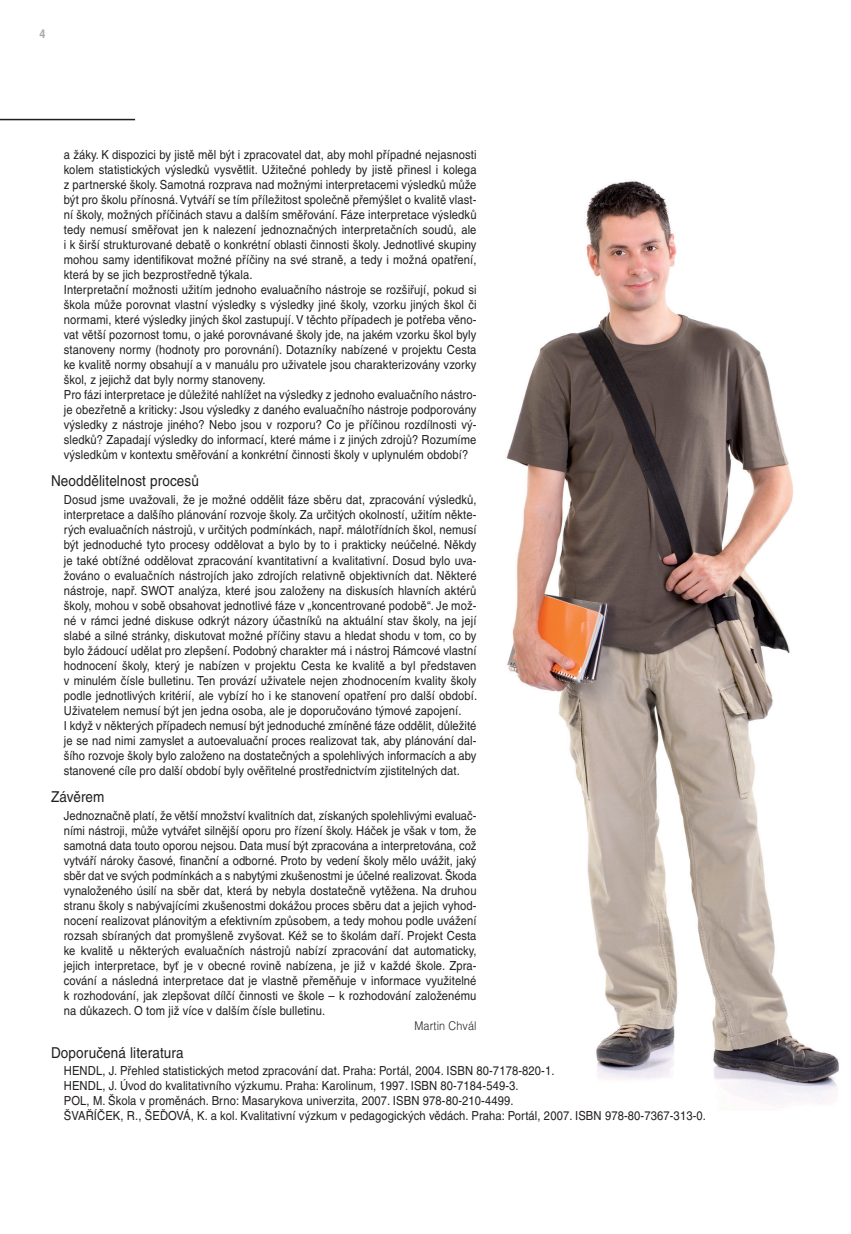
<style>
.page{position:relative;width:851px;height:1234px;background:#fff}
.page>*{position:absolute;margin:0;border:0;box-sizing:border-box;transform-origin:0 0}
.t1{font:15px "Helvetica CE";letter-spacing:.01em;color:#231f20;scale:.9 1}
.t2{font:12.45px/15px "Helvetica CE";letter-spacing:.01em;color:#231f20;scale:.9 1}
.t3{font:300 12px "Helvetica CE";letter-spacing:.01em;color:#231f20;scale:.9 1}
.t4{font:700 12px "Helvetica CE";color:#a8a9ad;scale:.9 1}
</style>
<div class="page">
<img style="left:506px;top:180px;width:333px;height:927px">
<hr style="left:0;top:119px;width:135px;height:1px;background:#231f20">
<p class="t4" style="left:40px;top:26px;width:8px">4</p>
<p class="t2" style="left:64px;top:147px;width:460px">a žáky. K dispozici by jistě měl být i zpracovatel dat, aby mohl případné nejasnosti kolem statistických výsledků vysvětlit. Užitečné pohledy by jistě přinesl i kolega z partnerské školy. Samotná rozprava nad možnými interpretacemi výsledků může být pro školu přínosná. Vytváří se tím příležitost společně přemýšlet o kvalitě vlast&shy;ní školy, možných příčinách stavu a dalším směřování. Fáze interpretace výsledků tedy nemusí směřovat jen k nalezení jednoznačných interpretačních soudů, ale i k širší strukturované debatě o konkrétní oblasti činnosti školy. Jednotlivé skupiny mohou samy identifikovat možné příčiny na své straně, a tedy i možná opatření, která by se jich bezprostředně týkala.<br>Interpretační možnosti užitím jednoho evaluačního nástroje se rozšiřují, pokud si škola může porovnat vlastní výsledky s výsledky jiné školy, vzorku jiných škol či normami, které výsledky jiných škol zastupují. V těchto případech je potřeba věno&shy;vat větší pozornost tomu, o jaké porovnávané školy jde, na jakém vzorku škol byly stanoveny normy (hodnoty pro porovnání). Dotazníky nabízené v projektu Cesta ke kvalitě normy obsahují a v manuálu pro uživatele jsou charakterizovány vzorky škol, z jejichž dat byly normy stanoveny.<br>Pro fázi interpretace je důležité nahlížet na výsledky z jednoho evaluačního nástro&shy;je obezřetně a kriticky: Jsou výsledky z daného evaluačního nástroje podporovány výsledky z nástroje jiného? Nebo jsou v rozporu? Co je příčinou rozdílnosti vý&shy;sledků? Zapadají výsledky do informací, které máme i z jiných zdrojů? Rozumíme výsledkům v kontextu směřování a konkrétní činnosti školy v uplynulém období?</p>
<p class="t1" style="left:51px;top:472px;width:166px">Neoddělitelnost procesů</p>
<p class="t2" style="left:64px;top:492px;width:461px">Dosud jsme uvažovali, že je možné oddělit fáze sběru dat, zpracování výsledků, interpretace a dalšího plánování rozvoje školy. Za určitých okolností, užitím někte&shy;rých evaluačních nástrojů, v určitých podmínkách, např. málotřídních škol, nemusí být jednoduché tyto procesy oddělovat a bylo by to i prakticky neúčelné. Někdy je také obtížné oddělovat zpracování kvantitativní a kvalitativní. Dosud bylo uva&shy;žováno o evaluačních nástrojích jako zdrojích relativně objektivních dat. Některé nástroje, např. SWOT analýza, které jsou založeny na diskusích hlavních aktérů školy, mohou v sobě obsahovat jednotlivé fáze v „koncentrované podobě“. Je mož&shy;né v rámci jedné diskuse odkrýt názory účastníků na aktuální stav školy, na její slabé a silné stránky, diskutovat možné příčiny stavu a hledat shodu v tom, co by bylo žádoucí udělat pro zlepšení. Podobný charakter má i nástroj Rámcové vlastní hodnocení školy, který je nabízen v projektu Cesta ke kvalitě a byl představen v minulém čísle bulletinu. Ten provází uživatele nejen zhodnocením kvality školy podle jednotlivých kritérií, ale vybízí ho i ke stanovení opatření pro další období.<br>Uživatelem nemusí být jen jedna osoba, ale je doporučováno týmové zapojení.<br>I když v některých případech nemusí být jednoduché zmíněné fáze oddělit, důležité je se nad nimi zamyslet a autoevaluační proces realizovat tak, aby plánování dal&shy;šího rozvoje školy bylo založeno na dostatečných a spolehlivých informacích a aby stanovené cíle pro další období byly ověřitelné prostřednictvím zjistitelných dat.</p>
<p class="t1" style="left:51px;top:787px;width:61px">Závěrem</p>
<p class="t2" style="left:64px;top:807px;width:460px;text-align:justify">Jednoznačně platí, že větší množství kvalitních dat, získaných spolehlivými evaluač&shy;ními nástroji, může vytvářet silnější oporu pro řízení školy. Háček je však v tom, že samotná data touto oporou nejsou. Data musí být zpracována a interpretována, což vytváří nároky časové, finanční a odborné. Proto by vedení školy mělo uvážit, jaký sběr dat ve svých podmínkách a s nabytými zkušenostmi je účelné realizovat. Škoda vynaloženého úsilí na sběr dat, která by nebyla dostatečně vytěžena. Na druhou stranu školy s nabývajícími zkušenostmi dokážou proces sběru dat a jejich vyhod&shy;nocení realizovat plánovitým a efektivním způsobem, a tedy mohou podle uvážení rozsah sbíraných dat promyšleně zvyšovat. Kéž se to školám daří. Projekt Cesta ke kvalitě u některých evaluačních nástrojů nabízí zpracování dat automaticky, jejich interpretace, byť je v obecné rovině nabízena, je již v každé škole. Zpra&shy;cování a následná interpretace dat je vlastně přeměňuje v informace využitelné k rozhodování, jak zlepšovat dílčí činnosti ve škole – k rozhodování založenému na důkazech. O tom již více v dalším čísle bulletinu.</p>
<p class="t3" style="left:414px;top:1018px;width:70px">Martin Chvál</p>
<p class="t1" style="left:51px;top:1044px;width:149px">Doporučená literatura</p>
<p class="t2" style="left:64px;top:1062px;width:715px">HENDL, J. Přehled statistických metod zpracování dat. Praha: Portál, 2004. ISBN 80-7178-820-1.<br>HENDL, J. Úvod do kvalitativního výzkumu. Praha: Karolinum, 1997. ISBN 80-7184-549-3.<br>POL, M. Škola v proměnách. Brno: Masarykova univerzita, 2007. ISBN 978-80-210-4499.<br>ŠVAŘÍČEK, R., ŠEĎOVÁ, K. a kol. Kvalitativní výzkum v pedagogických vědách. Praha: Portál, 2007. ISBN 978-80-7367-313-0.</p>
</div>
